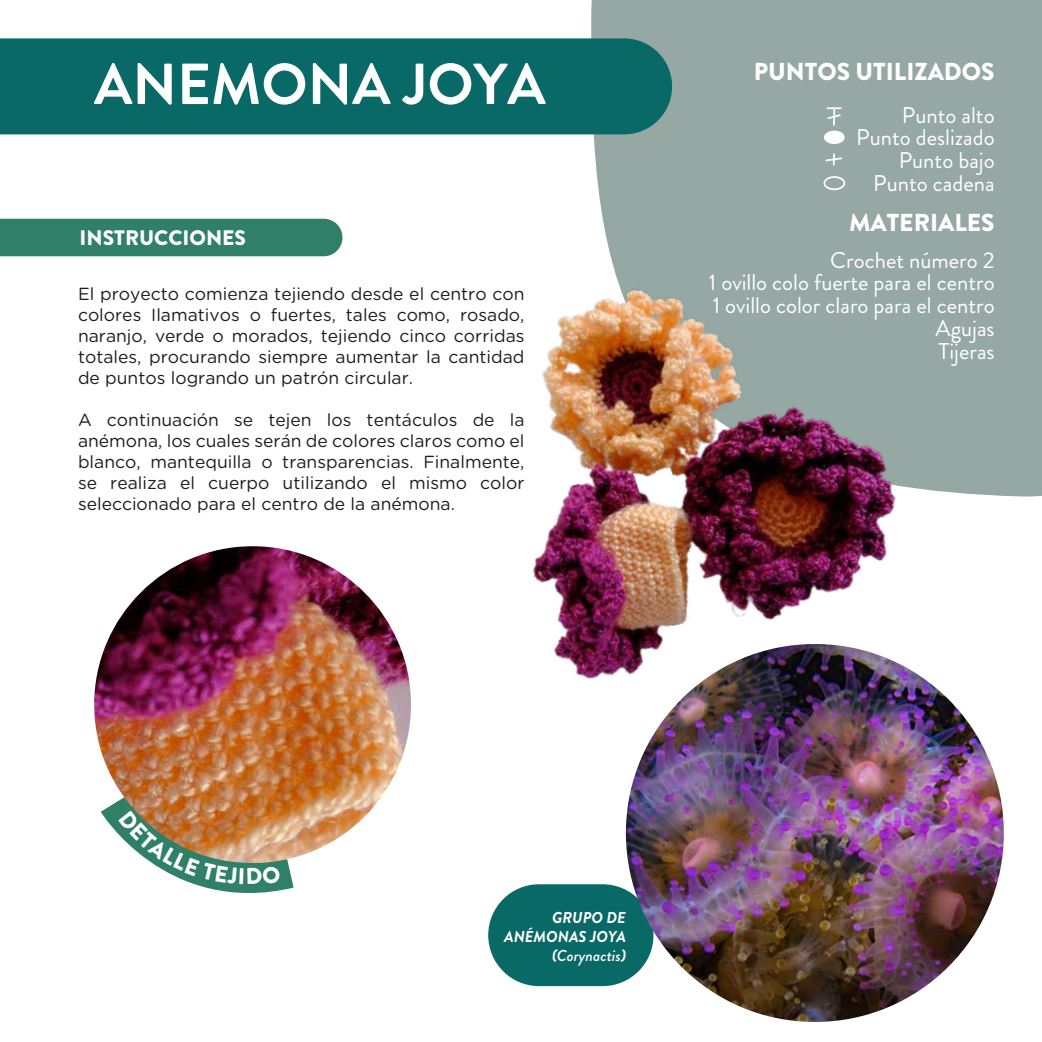
<style>
.page{position:relative;width:1042px;height:1042px;background:#fff}
.page>*{position:absolute;margin:0;border:0;box-sizing:border-box;transform-origin:0 0}
.t1{font:700 57.75px "Brandon Grotesque";color:#fff}
.t2{font:900 24.5px "Brandon Grotesque";color:#fff}
.t3{font:22.75px/22.8px "Brandon Grotesque";color:#fff;text-align:right}
.t4{font:900 21px "Brandon Grotesque";color:#fff}
.t5{font:17.5px/21px "Gotham Rounded";color:#1d1d1b;text-align:justify}
.t6{font:italic 700 15.75px/18.9px "Brandon Grotesque";color:#fff;text-align:right}
.s1{font-weight:500}
</style>
<div class="page">
<div style="left:591px;top:0;width:451px;height:496px;background:#95a8a4"></div>
<div style="left:488px;top:884px;width:165px;height:102px;background:#096966;border-radius:51px"></div>
<div style="left:0;top:38px;width:672px;height:96px;background:#096966"></div>
<img style="left:533px;top:218px;width:434px;height:501px">
<img style="left:626px;top:644px;width:378px;height:378px;border-radius:189px">
<div style="left:0;top:219px;width:342px;height:37px;background:#2f8066"></div>
<img style="left:94px;top:546px;width:317px;height:317px;border-radius:158px">
<svg style="left:824px;top:154px;width:19px;height:11px"></svg>
<svg style="left:826px;top:107px;width:16px;height:18px"></svg>
<svg style="left:824px;top:131px;width:20px;height:13px"></svg>
<svg style="left:822px;top:175px;width:24px;height:16px"></svg>
<svg style="left:100px;top:772px;width:228px;height:121px"></svg>
<h1 class="t1" style="left:94px;top:44px;width:453px">ANEMONA JOYA</h1>
<p class="t4" style="left:80px;top:223px;width:168px">INSTRUCCIONES</p>
<p class="t5" style="left:78px;top:282px;width:448px">El proyecto comienza tejiendo desde el centro con colores Ilamativos o fuertes, tales como, rosado, naranjo, verde o morados, tejiendo cinco corridas totales, procurando siempre aumentar la cantidad de puntos logrando un patrón circular.</p>
<p class="t5" style="left:78px;top:408px;width:448px">A continuación se tejen los tentáculos de la anémona, los cuales serán de colores claros como el blanco, mantequilla o transparencias. Finalmente, se realiza el cuerpo utilizando el mismo color seleccionado para el centro de la anémona.</p>
<h2 class="t2" style="left:754px;top:54px;width:242px">PUNTOS UTILIZADOS</h2>
<h3 class="t3" style="left:856px;top:104px;width:140px">Punto alto<br>Punto deslizado<br>Punto bajo<br>Punto cadena</h3>
<h2 class="t2" style="left:849px;top:205px;width:147px">MATERIALES</h2>
<h3 class="t3" style="left:709px;top:249px;width:287px">Crochet número 2<br>1 ovillo colo fuerte para el centro<br>1 ovillo color claro para el centro<br>Agujas<br>Tijeras</h3>
<p class="t6" style="left:504px;top:908px;width:123px">GRUPO DE<br>ANÉMONAS JOYA (<span class="s1">Corynactis</span>)</p>
</div>
